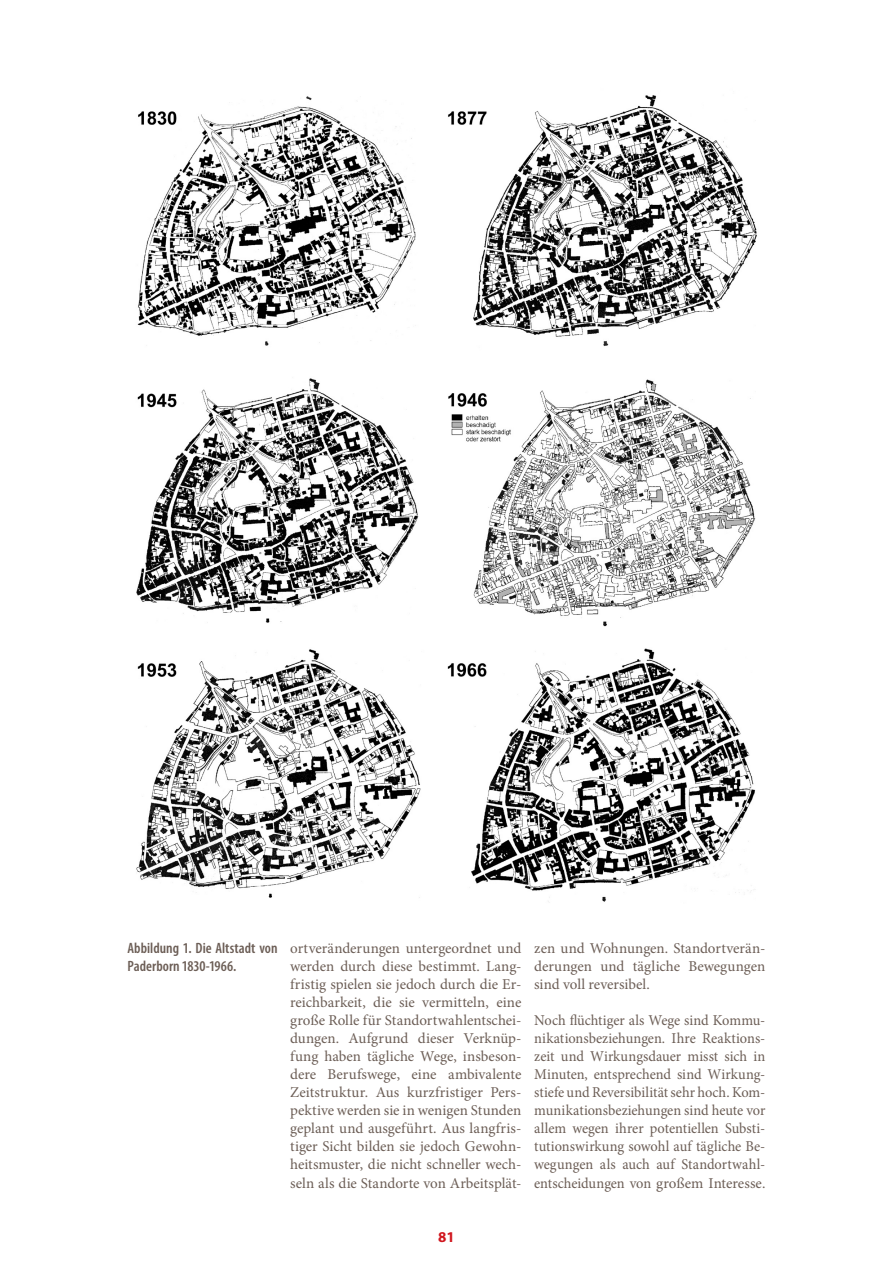
<style>
.page{position:relative;width:893px;height:1263px;background:#fff}
.page>*{position:absolute;margin:0;border:0;box-sizing:border-box;transform-origin:0 0}
.t1{font:15px/18px "Minion Pro";color:#6c5e56;text-align:justify}
.t2{font:15px/18px "Minion Pro";color:#6c5e56;text-align:justify;scale:.96 1}
.t3{font:600 condensed 15px/18px "Myriad Pro";color:#6c5e56}
.t4{font:700 15px "Myriad Pro";color:#d1161e}
</style>
<div class="page">
<img style="left:136px;top:95px;width:621px;height:807px">
<p class="t3" style="left:128px;top:939px;width:151px">Abbildung 1. Die Altstadt von<br>Paderborn 1830-1966.</p>
<p class="t1" style="left:290px;top:939px;width:233px">ortveränderungen untergeordnet und werden durch diese bestimmt. Lang&shy;fristig spielen sie jedoch durch die Er&shy;reichbarkeit, die sie vermitteln, eine große Rolle für Standortwahlentschei&shy;dungen. Aufgrund dieser Verknüp&shy;fung haben tägliche Wege, insbeson&shy;dere Berufswege, eine ambivalente Zeitstruktur. Aus kurzfristiger Pers&shy;pektive werden sie in wenigen Stunden geplant und ausgeführt. Aus langfris&shy;tiger Sicht bilden sie jedoch Gewohn&shy;heitsmuster, die nicht schneller wech&shy;seln als die Standorte von Arbeitsplät-</p>
<p class="t1" style="left:534px;top:939px;width:233px">zen und Wohnungen. Standortverän&shy;derungen und tägliche Bewegungen sind voll reversibel.</p>
<p class="t2" style="left:534px;top:1011px;width:242px">Noch flüchtiger als Wege sind Kommu&shy;nikationsbeziehungen. Ihre Reaktions&shy;zeit und Wirkungsdauer misst sich in Minuten, entsprechend sind Wirkung&shy;stiefe und Reversibilität sehr hoch. Kom&shy;munikationsbeziehungen sind heute vor allem wegen ihrer potentiellen Substi&shy;tutionswirkung sowohl auf tägliche Be&shy;wegungen als auch auf Standortwahl&shy;entscheidungen von großem Interesse.</p>
<p class="t4" style="left:438px;top:1227px;width:18px">81</p>
</div>
